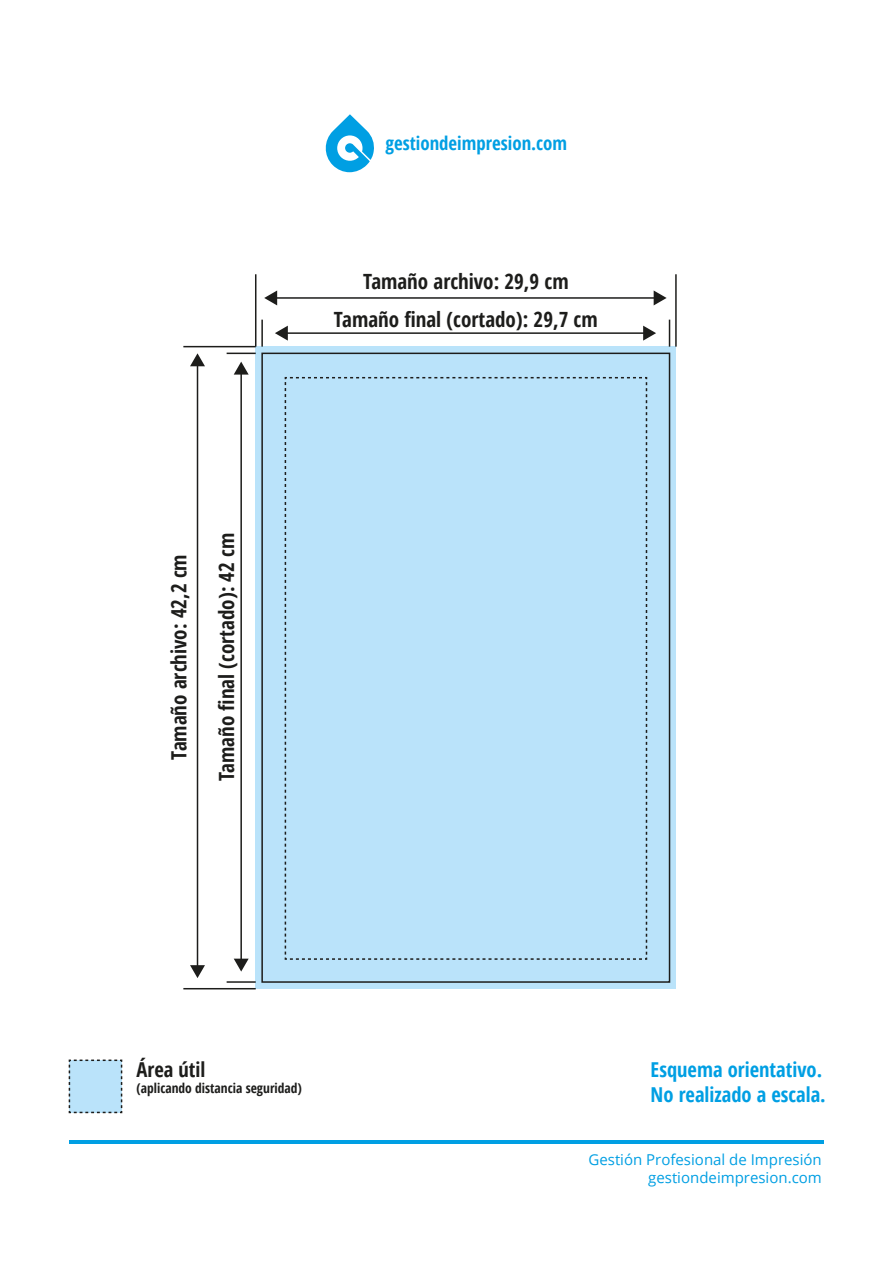
<style>
.page{position:relative;width:893px;height:1263px;background:#fff}
.page>*{position:absolute;margin:0;border:0;box-sizing:border-box;transform-origin:0 0}
.t1{font:700 condensed 21px/38.2px "Open Sans";color:#1d1d1b;text-align:center}
.t2{font:700 condensed 20.55px/24.6px "Open Sans";color:#009fe3}
.t3{font:700 condensed 20.55px "Open Sans";color:#1d1d1b}
.t4{font:700 condensed 18.75px "Open Sans";color:#009fe3}
.t5{font:15px/18px "Open Sans";color:#009fe3;text-align:right}
.t6{font:700 condensed 13.5px "Open Sans";color:#1d1d1b}
</style>
<div class="page">
<svg style="left:325px;top:114px;width:49px;height:58px"></svg>
<hr style="left:69px;top:1140px;width:755px;height:4px;background:#009fe3">
<svg style="left:68px;top:1059px;width:55px;height:55px"></svg>
<div style="left:256px;top:347px;width:420px;height:642px;background:#bae3fa"></div>
<hr style="left:255px;top:274px;width:1px;height:73px;background:#1d1d1b">
<hr style="left:183px;top:346px;width:73px;height:1px;background:#1d1d1b">
<svg style="left:227px;top:353px;width:29px;height:1px"></svg>
<svg style="left:669px;top:320px;width:1px;height:27px"></svg>
<hr style="left:261px;top:320px;width:2px;height:27px;background:#1d1d1b">
<hr style="left:227px;top:981px;width:29px;height:2px;background:#1d1d1b">
<hr style="left:183px;top:988px;width:73px;height:1px;background:#1d1d1b">
<hr style="left:675px;top:274px;width:2px;height:73px;background:#1d1d1b">
<hr style="left:197px;top:364px;width:1px;height:603px;background:#1d1d1b">
<svg style="left:190px;top:353px;width:15px;height:13px"></svg>
<svg style="left:190px;top:965px;width:15px;height:13px"></svg>
<hr style="left:240px;top:372px;width:2px;height:589px;background:#1d1d1b">
<svg style="left:234px;top:362px;width:15px;height:13px"></svg>
<svg style="left:234px;top:959px;width:15px;height:12px"></svg>
<hr style="left:275px;top:297px;width:381px;height:2px;background:#1d1d1b">
<svg style="left:654px;top:290px;width:13px;height:15px"></svg>
<svg style="left:264px;top:290px;width:13px;height:15px"></svg>
<hr style="left:286px;top:332px;width:359px;height:2px;background:#1d1d1b">
<svg style="left:643px;top:326px;width:13px;height:15px"></svg>
<svg style="left:275px;top:326px;width:13px;height:15px"></svg>
<div style="left:261px;top:353px;width:409px;height:630px;border:2px solid #1d1d1b"></div>
<svg style="left:284px;top:376px;width:364px;height:584px"></svg>
<p class="t1" style="left:159px;top:760px;width:207px;rotate:-90deg">Tamaño archivo: 42,2 cm</p>
<p class="t1" style="left:207px;top:781px;width:250px;rotate:-90deg">Tamaño final (cortado): 42 cm</p>
<p class="t4" style="left:385px;top:130px;width:183px">gestiondeimpresion.com</p>
<p class="t1" style="left:334px;top:262px;width:265px">Tamaño archivo: 29,9 cm<br>Tamaño final (cortado): 29,7 cm</p>
<p class="t3" style="left:137px;top:1055px;width:70px">Área útil</p>
<p class="t6" style="left:137px;top:1079px;width:167px">(aplicando distancia seguridad)</p>
<p class="t2" style="left:651px;top:1057px;width:177px">Esquema orientativo.<br>No realizado a escala.</p>
<p class="t5" style="left:588px;top:1150px;width:235px">Gestión Profesional de Impresión gestiondeimpresion.com</p>
</div>
